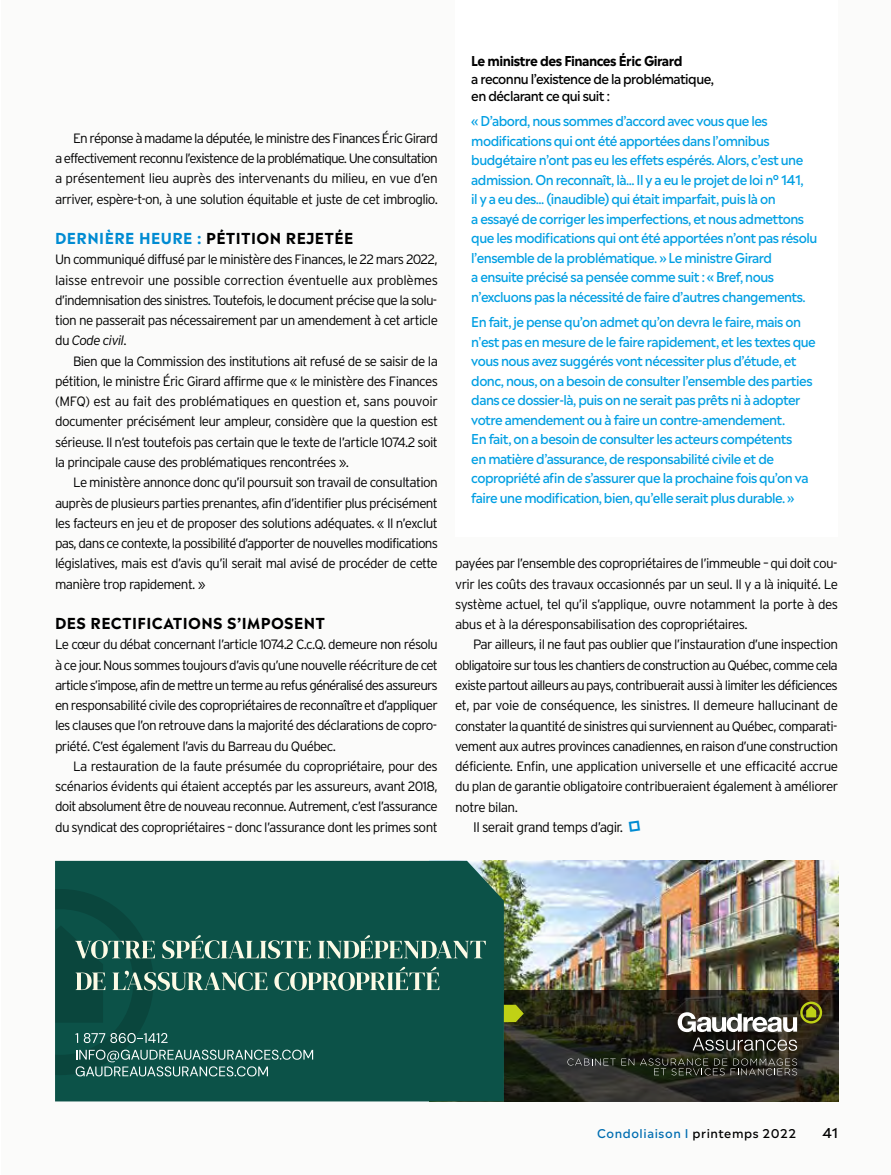
<style>
.page{position:relative;width:891px;height:1175px;background:#fff}
.page>*{position:absolute;margin:0;border:0;box-sizing:border-box;transform-origin:0 0}
.t1{font:700 15px "Madera";letter-spacing:.025em;color:#000}
.t2{font:300 13.8px "Interstate";letter-spacing:-.045em;color:#000}
.t3{font:300 13.5px/20.2px "Interstate";letter-spacing:-.045em;color:#000;text-align:justify}
.t4{font:500 13.5px/19.5px "Madera";letter-spacing:-.04em;color:#009fe3;scale:.95 1}
.t5{font:500 13.5px/17.2px "Madera";letter-spacing:-.04em;color:#000;scale:.95 1}
.t6{font:700 13.5px "Madera";letter-spacing:-.04em;color:#000;scale:.95 1}
.t7{font:500 13.5px "Madera";letter-spacing:-.04em;color:#000}
.t8{font:500 12px "Madera";letter-spacing:.05em;color:#006db1}
.s1{color:#008bd2}
.s2{font-style:italic}
.s3{color:#000}
</style>
<div class="page">
<div style="left:1px;top:0;width:890px;height:1174px;background:#fbfbfa"></div>
<div style="left:455px;top:0;width:383px;height:537px;background:#fff"></div>
<img style="left:504px;top:861px;width:334px;height:129px">
<div style="left:55px;top:861px;width:449px;height:240px;background:#0c5248"></div>
<svg style="left:504px;top:990px;width:334px;height:111px;background:#27261c"></svg>
<svg style="left:504px;top:1004px;width:20px;height:18px"></svg>
<svg style="left:678px;top:1001px;width:144px;height:49px;background:#555347"></svg>
<svg style="left:567px;top:1058px;width:67px;height:7px"></svg>
<svg style="left:640px;top:1058px;width:157px;height:17px;background:#393b30"></svg>
<svg style="left:55px;top:889px;width:431px;height:187px;background:#1f5e54"></svg>
<p class="t3" style="left:55px;top:128px;width:384px;text-indent:18px">En réponse à madame la députée, le ministre des Finances Éric Girard a effecti vement reconnu l’existence de la probléma tique. Une consultation a présentement lieu auprès des intervenants du milieu, en vue d’en arriver, espère-t-on, à une solution équitable et juste de cet imbroglio.</p>
<p class="t1" style="left:55px;top:225px;width:300px"><span class="s1">DERNIÈRE HEURE :</span> PÉTITION REJETÉE</p>
<p class="t3" style="left:55px;top:249px;width:384px">Un communiqué diffusé par le ministère des Finances, le 22 mars 2022, laisse entrevoir une possible correction éventuelle aux problèmes d’indemnisation des sinistres. Toutefois, le document précise que la solu - tion ne passerait pas nécessairement par un amendement à cet article du <span class="s2">Code civil</span>.</p>
<p class="t3" style="left:55px;top:351px;width:385px;text-indent:18px">Bien que la Commission des institutions ait refusé de se saisir de la pétition, le ministre Éric Girard affirme que « le ministère des Finances (MFQ) est au fait des problématiques en question et, sans pouvoir documenter précisément leur ampleur, considère que la question est sérieuse. Il n’est toutefois pas certain que le texte de l’article 1074.2 soit la principale cause des problématiques rencontrées ».</p>
<p class="t3" style="left:55px;top:472px;width:385px;text-indent:18px">Le ministère annonce donc qu’il poursuit son travail de consultation auprès de plusieurs parties prenantes, afin d’identifier plus précisément les facteurs en jeu et de proposer des solutions adéquates. « Il n’exclut pas, dans ce contexte, la possibilité d’apporter de nouvelles modifications législatives, mais est d’avis qu’il serait mal avisé de procéder de cette manière trop rapidement. »</p>
<p class="t1" style="left:55px;top:610px;width:272px">DES RECTIFICATIONS S’IMPOSENT</p>
<p class="t3" style="left:55px;top:634px;width:384px">Le cœur du débat concernant l’article 1074.2 C.c.Q. demeure non résolu à ce jour. Nous som mes toujours d’avis qu’une nouvelle ré écriture de cet article s’impose, afin de mettre un terme au refus généralisé des assureurs en respon sabilité civile des copropriétaires de reconnaî tre et d’appliquer les clauses que l’on retrouve dans la majorité des déclarations de copro - priété. C’est également l’avis du Barreau du Québec.</p>
<p class="t3" style="left:55px;top:756px;width:384px;text-indent:18px">La restauration de la faute présumée du copropriétaire, pour des scénarios évidents qui étaient acceptés par les assureurs, avant 2018, doit absolument être de nouveau reconnue. Autrement, c’est l’assurance du syndicat des copropriétaires – donc l’assurance dont les primes sont</p>
<p class="t6" style="left:471px;top:49px;width:224px">Le ministre des Finances Éric Girard</p>
<p class="t5" style="left:471px;top:68px;width:257px">a reconnu l’existence de la problématique, en déclarant ce qui suit :</p>
<p class="t4" style="left:471px;top:110px;width:366px">« D’abord, nous sommes d’accord avec vous que les modifications qui ont été apportées dans l’omnibus budgétaire n’ont pas eu les effets espérés. Alors, c’est une admission. On reconnaît, là... Il y a eu le projet de loi n° 141,<br>il y a eu des... (inaudible) qui était imparfait, puis là on<br>a essayé de corriger les imperfections, et nous admettons que les modifications qui ont été apportées n’ont pas résolu l’ensemble de la problématique. » Le ministre Girard<br>a ensuite précisé sa pensée comme suit : « Bref, nous n’excluons pas la nécessité de faire d’autres changements.</p>
<p class="t4" style="left:471px;top:311px;width:364px">En fait, je pense qu’on admet qu’on devra le faire, mais on n'est pas en mesure de le faire rapidement, et les textes que vous nous avez suggérés vont nécessiter plus d’étude, et donc, nous, on a besoin de consulter l’ensemble des parties dans ce dossier-là, puis on ne serait pas prêts ni à adopter votre amendement ou à faire un contre-amendement.<br>En fait, on a besoin de consulter les acteurs compétents<br>en matière d’assurance, de responsabilité civile et de copropriété afin de s’assurer que la prochaine fois qu’on va faire une modification, bien, qu’elle serait plus durable. »</p>
<p class="t3" style="left:455px;top:553px;width:384px">payées par l’ensemble des copropriétaires de l’immeuble – qui doit cou - vrir les coûts des travaux occasionnés par un seul. Il y a là iniquité. Le système actuel, tel qu’il s’applique, ouvre notamment la porte à des abus et à la déresponsabilisation des copropriétaires.</p>
<p class="t3" style="left:455px;top:634px;width:385px;text-indent:18px">Par ailleurs, il ne faut pas oublier que l’instauration d’une inspection obligatoire sur tous les chantiers de construction au Québec, comme cela existe partout ailleurs au pays, contribuerait aussi à limiter les déficiences et, par voie de conséquence, les sinistres. Il de meure hallucinant de constater la quantité de sinistres qui surviennent au Québec, com pa rati - vement aux autres provinces canadiennes, en raison d’une cons truction déficiente. Enfin, une application universelle et une efficacité accrue du plan de garantie obligatoire contribueraient également à améliorer notre bilan.</p>
<p class="t2" style="left:473px;top:819px;width:152px">Il serait grand temps d’agir.</p>
<p class="t8" style="left:597px;top:1123px;width:200px">Condoliaison I <span class="s3">printemps 2022</span></p>
<p class="t7" style="left:822px;top:1121px;width:17px">41</p>
</div>
